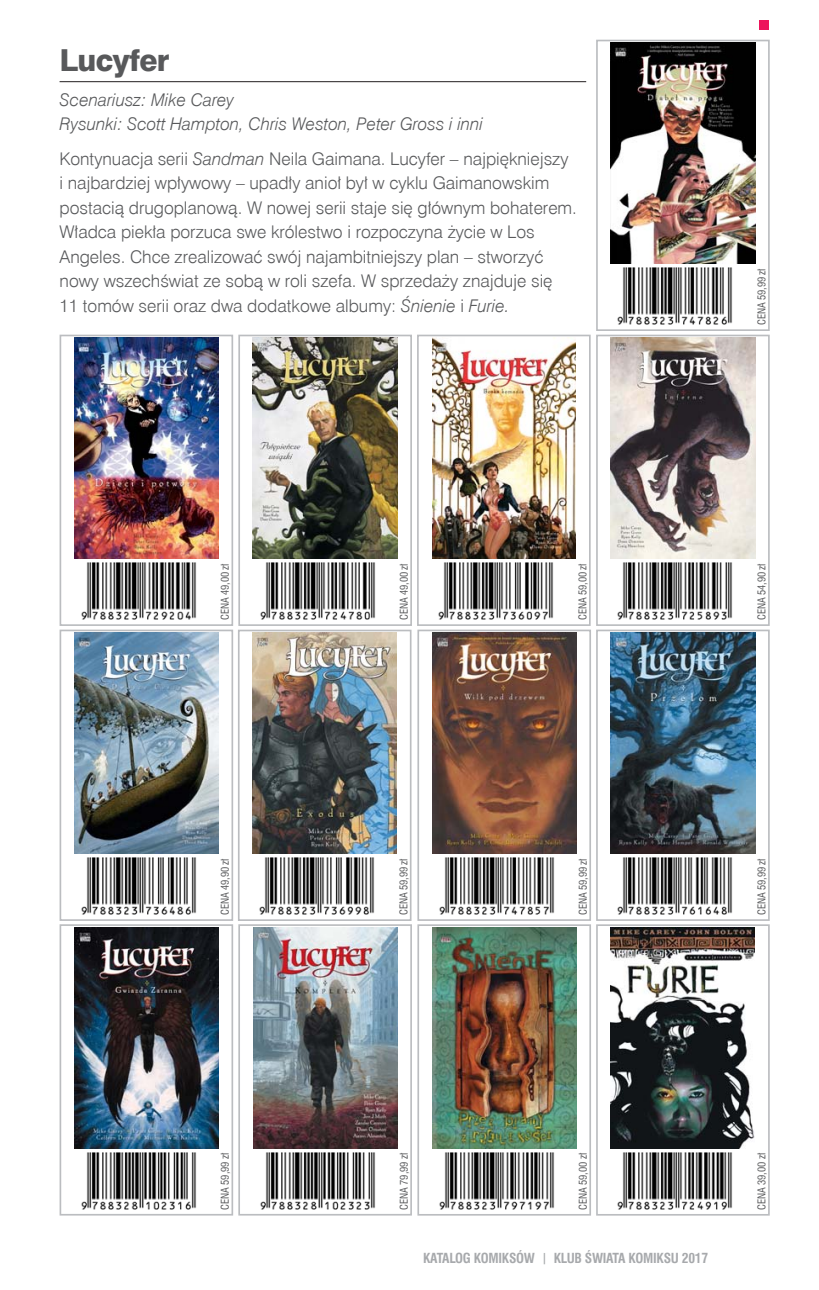
<style>
.page{position:relative;width:819px;height:1290px;background:#fff}
.page>*{position:absolute;margin:0;border:0;box-sizing:border-box;transform-origin:0 0}
.t1{font:30.28px "Swis 721 Hv EU";letter-spacing:-.02em;color:#58595b}
.t2{font:17.5px/24.5px "Swis 721 Lt EU";color:#58595b}
.t3{font:italic 17.5px/24.5px "Swis 721 Lt EU";color:#58595b}
.t4{font:700 13.65px "Swis 721 Cn EU";letter-spacing:-.02em;color:#a7a9ac}
.t5{font:10.5px "Swis 721 Cn EU";letter-spacing:-.01em;color:#58595b}
.s1{font-style:italic}
.s2{font-family:"Craft Gothic";font-weight:400}
</style>
<div class="page">
<div style="left:60px;top:335px;width:173px;height:291px;border:2px solid #bbbdc0"></div>
<div style="left:596px;top:40px;width:173px;height:291px;border:2px solid #bbbdc0"></div>
<div style="left:238px;top:335px;width:174px;height:291px;border:2px solid #bbbdc0"></div>
<div style="left:417px;top:630px;width:174px;height:291px;border:2px solid #bbbdc0"></div>
<div style="left:596px;top:630px;width:173px;height:291px;border:2px solid #bbbdc0"></div>
<div style="left:417px;top:335px;width:173px;height:291px;border:2px solid #bbbdc0"></div>
<div style="left:60px;top:630px;width:173px;height:291px;border:2px solid #bbbdc0"></div>
<div style="left:596px;top:335px;width:173px;height:291px;border:2px solid #bbbdc0"></div>
<div style="left:238px;top:630px;width:173px;height:291px;border:2px solid #bbbdc0"></div>
<img style="left:74px;top:338px;width:144px;height:220px">
<img style="left:81px;top:562px;width:116px;height:58px">
<img style="left:610px;top:43px;width:145px;height:220px">
<img style="left:617px;top:267px;width:116px;height:58px">
<img style="left:253px;top:338px;width:144px;height:220px">
<img style="left:260px;top:562px;width:116px;height:58px">
<img style="left:432px;top:633px;width:144px;height:220px">
<img style="left:439px;top:857px;width:116px;height:58px">
<img style="left:610px;top:633px;width:145px;height:220px">
<img style="left:617px;top:857px;width:116px;height:58px">
<img style="left:432px;top:338px;width:143px;height:220px">
<img style="left:438px;top:562px;width:116px;height:58px">
<img style="left:74px;top:633px;width:144px;height:220px">
<img style="left:81px;top:857px;width:116px;height:58px">
<img style="left:610px;top:338px;width:145px;height:220px">
<img style="left:617px;top:562px;width:116px;height:58px">
<img style="left:252px;top:633px;width:145px;height:220px">
<img style="left:259px;top:857px;width:116px;height:58px">
<hr style="left:60px;top:81px;width:526px;height:1px;background:#231f20">
<div style="left:60px;top:924px;width:173px;height:291px;border:2px solid #bbbdc0"></div>
<img style="left:74px;top:927px;width:144px;height:221px">
<img style="left:81px;top:1152px;width:116px;height:58px">
<div style="left:238px;top:924px;width:174px;height:291px;border:2px solid #bbbdc0"></div>
<img style="left:253px;top:927px;width:144px;height:221px">
<img style="left:260px;top:1152px;width:116px;height:58px">
<div style="left:417px;top:924px;width:174px;height:291px;border:2px solid #bbbdc0"></div>
<img style="left:432px;top:927px;width:144px;height:221px">
<img style="left:439px;top:1152px;width:116px;height:58px">
<div style="left:596px;top:924px;width:173px;height:291px;border:2px solid #bbbdc0"></div>
<img style="left:611px;top:927px;width:144px;height:221px">
<img style="left:617px;top:1152px;width:116px;height:58px">
<div style="left:759px;top:20px;width:10px;height:10px;background:#ed145b"></div>
<h1 class="t1" style="left:60px;top:42px;width:112px">Lucyfer</h1>
<p class="t3" style="left:60px;top:87px;width:425px">Scenariusz: Mike Carey<br>Rysunki: Scott Hampton, Chris Weston, Peter Gross i inni</p>
<p class="t2" style="left:60px;top:146px;width:519px">Kontynuacja serii <span class="s1">Sandman</span> Neila Gaimana. Lucyfer – najpiękniejszy<br>i najbardziej wpływowy – upadły anioł był w cyklu Gaimanowskim postacią drugoplanową. W nowej serii staje się głównym bohaterem.<br>Władca piekła porzuca swe królestwo i rozpoczyna życie w Los Angeles. Chce zrealizować swój najambitniejszy plan – stworzyć nowy wszechświat ze sobą w roli szefa. W sprzedaży znajduje się<br>11 tomów serii oraz dwa dodatkowe albumy: <span class="s1">Śnienie</span> i <span class="s1">Furie.</span></p>
<p class="t5" style="left:219px;top:620px;width:58px;rotate:-90deg">CENA 49,00 zł</p>
<p class="t5" style="left:397px;top:620px;width:58px;rotate:-90deg">CENA 49,00 zł</p>
<p class="t5" style="left:576px;top:620px;width:58px;rotate:-90deg">CENA 59,00 zł</p>
<p class="t5" style="left:755px;top:325px;width:58px;rotate:-90deg">CENA 59,99 zł</p>
<p class="t5" style="left:755px;top:620px;width:58px;rotate:-90deg">CENA 54,90 zł</p>
<p class="t5" style="left:219px;top:915px;width:58px;rotate:-90deg">CENA 49,90 zł</p>
<p class="t5" style="left:397px;top:915px;width:58px;rotate:-90deg">CENA 59,99 zł</p>
<p class="t5" style="left:576px;top:915px;width:58px;rotate:-90deg">CENA 59,99 zł</p>
<p class="t5" style="left:755px;top:915px;width:58px;rotate:-90deg">CENA 59,99 zł</p>
<p class="t5" style="left:219px;top:1210px;width:58px;rotate:-90deg">CENA 59,99 zł</p>
<p class="t5" style="left:397px;top:1210px;width:58px;rotate:-90deg">CENA 79,99 zł</p>
<p class="t5" style="left:576px;top:1210px;width:58px;rotate:-90deg">CENA 59,00 zł</p>
<p class="t5" style="left:755px;top:1210px;width:58px;rotate:-90deg">CENA 39,00 zł</p>
<p class="t4" style="left:423px;top:1250px;width:286px">KATALOG KOMIKSÓW <span class="s2">|</span> KLUB ŚWIATA KOMIKSU 2017</p>
</div>
